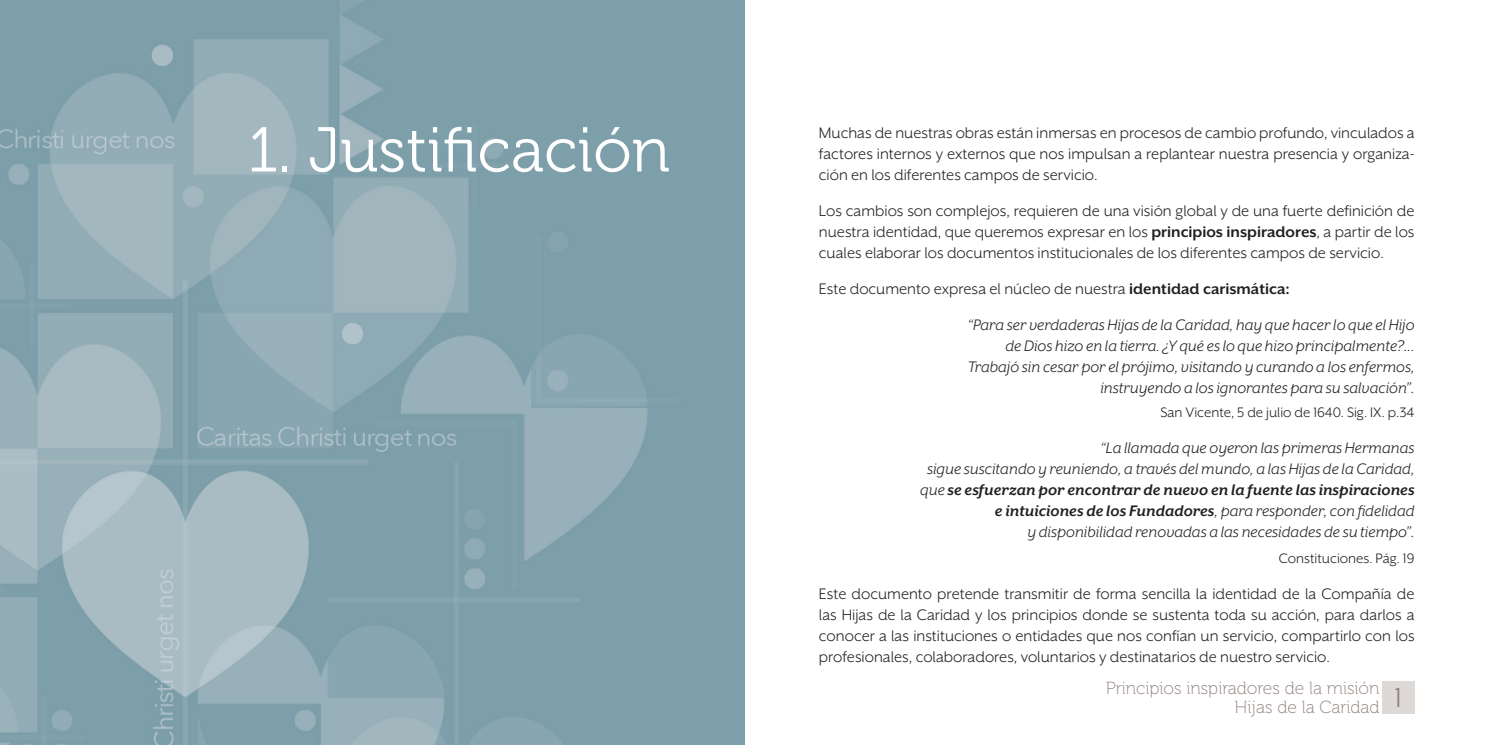
<style>
.page{position:relative;width:1489px;height:745px;background:#fff}
.page>*{position:absolute;margin:0;border:0;box-sizing:border-box;transform-origin:0 0}
.t1{font:63px "Museo 300";color:#fff}
.t2{font:31.5px "Mr Eaves XL San OT";color:#8e807c}
.t3{font:17.5px/21px "Mr Eaves XL San OT";color:#231f20;text-align:justify}
.t4{font:italic 17.5px/21px "Mr Eaves XL San OT";color:#231f20;text-align:right}
.t5{font:17.5px "Museo 100";color:#8e807c}
.t6{font:15.75px "Mr Eaves XL San OT";color:#231f20}
.s1{font-weight:700}
</style>
<div class="page">
<img style="left:0;top:0;width:744px;height:744px">
<div style="left:1382px;top:680px;width:32px;height:32px;background:#ddd9d7"></div>
<p class="t1" style="left:248px;top:116px;width:423px">1. Justificación</p>
<p class="t3" style="left:819px;top:122px;width:597px">Muchas de nuestras obras están inmersas en procesos de cambio profundo, vinculados a factores internos y externos que nos impulsan a replantear nuestra presencia y organiza&shy;ción en los diferentes campos de servicio.</p>
<p class="t3" style="left:819px;top:200px;width:597px">Los cambios son complejos, requieren de una visión global y de una fuerte definición de nuestra identidad, que queremos expresar en los <span class="s1">principios inspiradores</span>, a partir de los cuales elaborar los documentos institucionales de los diferentes campos de servicio.</p>
<p class="t3" style="left:819px;top:278px;width:472px">Este documento expresa el núcleo de nuestra <span class="s1">identidad carismática:</span></p>
<p class="t4" style="left:967px;top:314px;width:448px">“Para ser verdaderas Hijas de la Caridad, hay que hacer lo que el Hijo de Dios hizo en la tierra. ¿Y qué es lo que hizo principalmente?...<br>Trabajó sin cesar por el prójimo, visitando y curando a los enfermos, instruyendo a los ignorantes para su salvación”.</p>
<p class="t6" style="left:1160px;top:404px;width:256px">San Vicente, 5 de julio de 1640. Sig. IX. p.34</p>
<p class="t4" style="left:920px;top:437px;width:496px">“La llamada que oyeron las primeras Hermanas<br>sigue suscitando y reuniendo, a través del mundo, a las Hijas de la Caridad, que <span class="s1">se esfuerzan por encontrar de nuevo en la fuente las inspiraciones e intuiciones de los Fundadores</span>, para responder, con fidelidad<br>y disponibilidad renovadas a las necesidades de su tiempo”.</p>
<p class="t6" style="left:1278px;top:550px;width:137px">Constituciones. Pág. 19</p>
<p class="t3" style="left:819px;top:582px;width:597px">Este documento pretende transmitir de forma sencilla la identidad de la Compañía de las Hijas de la Caridad y los principios donde se sustenta toda su acción, para darlos a conocer a las instituciones o entidades que nos confían un servicio, compartirlo con los profesionales, colaboradores, voluntarios y destinatarios de nuestro servicio.</p>
<p class="t5" style="left:1105px;top:677px;width:275px">Principios inspiradores de la misión</p>
<p class="t5" style="left:1234px;top:697px;width:147px">Hijas de la Caridad</p>
<p class="t2" style="left:1394px;top:681px;width:9px">1</p>
</div>
